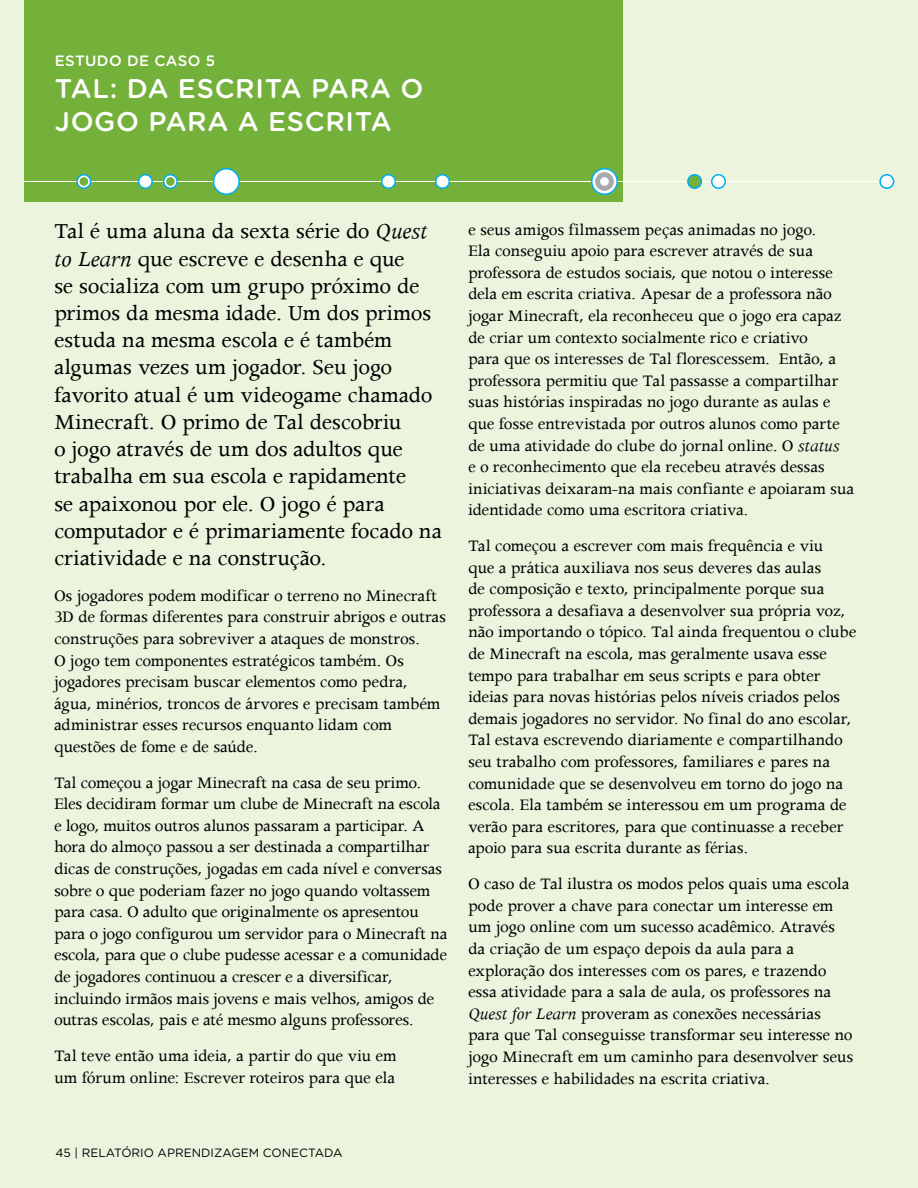
<style>
.page{position:relative;width:918px;height:1188px;background:#ecf4de}
.page>*{position:absolute;margin:0;border:0;box-sizing:border-box;transform-origin:0 0}
.t1{font:500 27px/32.4px "Gotham Rounded";letter-spacing:.025em;color:#fff}
.t2{font:24px/27.2px "Apollo";letter-spacing:-.01em;color:#000}
.t3{font:18px/21.6px "Apollo";letter-spacing:-.01em;color:#000}
.t4{font:500 15px "Gotham Rounded";letter-spacing:.025em;color:#fff}
.t5{font:12px "Gotham Rounded";color:#000}
.t6{font:12px "Gotham Rounded";letter-spacing:.02em;color:#000}
.s1{font-style:italic}
</style>
<div class="page">
<div style="left:24px;top:0;width:598px;height:201px;background:#74b13b"></div>
<hr style="left:24px;top:181px;width:858px;height:1px;background:#fff">
<svg style="left:77px;top:175px;width:14px;height:13px"></svg>
<div style="left:76px;top:174px;width:15px;height:15px;border:2px solid #00aeef;border-radius:50%"></div>
<div style="left:139px;top:175px;width:13px;height:13px;background:#fff;border-radius:50%"></div>
<div style="left:138px;top:174px;width:15px;height:15px;border:2px solid #00aeef;border-radius:50%"></div>
<svg style="left:164px;top:175px;width:13px;height:13px"></svg>
<div style="left:163px;top:174px;width:15px;height:15px;border:2px solid #00aeef;border-radius:50%"></div>
<div style="left:688px;top:175px;width:13px;height:13px;background:#74b13b;border-radius:50%"></div>
<div style="left:687px;top:174px;width:15px;height:15px;border:2px solid #00aeef;border-radius:50%"></div>
<div style="left:382px;top:175px;width:13px;height:13px;background:#fff;border-radius:50%"></div>
<div style="left:381px;top:174px;width:15px;height:15px;border:2px solid #00aeef;border-radius:50%"></div>
<div style="left:436px;top:175px;width:13px;height:13px;background:#fff;border-radius:50%"></div>
<div style="left:435px;top:174px;width:15px;height:15px;border:2px solid #00aeef;border-radius:50%"></div>
<div style="left:712px;top:175px;width:13px;height:13px;background:#fff;border-radius:50%"></div>
<div style="left:711px;top:174px;width:15px;height:15px;border:2px solid #00aeef;border-radius:50%"></div>
<div style="left:880px;top:175px;width:14px;height:13px;background:#fff;border-radius:50%"></div>
<div style="left:879px;top:174px;width:15px;height:15px;border:2px solid #00aeef;border-radius:50%"></div>
<div style="left:214px;top:169px;width:25px;height:25px;background:#fff;border-radius:50%"></div>
<div style="left:213px;top:168px;width:27px;height:27px;border:2px solid #00aeef;border-radius:50%"></div>
<svg style="left:592px;top:169px;width:25px;height:25px"></svg>
<div style="left:591px;top:168px;width:27px;height:27px;border:2px solid #00aeef;border-radius:50%"></div>
<div style="left:80px;top:177px;width:8px;height:9px;background:#74b13b;border-radius:50%"></div>
<div style="left:166px;top:177px;width:9px;height:9px;background:#74b13b;border-radius:50%"></div>
<div style="left:595px;top:172px;width:19px;height:19px;background:#a7a9ac;border-radius:50%"></div>
<div style="left:600px;top:177px;width:9px;height:9px;background:#fff;border-radius:50%"></div>
<p class="t4" style="left:55px;top:50px;width:162px">ESTU DO DE CASO 5</p>
<h1 class="t1" style="left:55px;top:72px;width:370px">TAL: DA ESCRITA PARA O<br>JOGO PARA A ESCRITA</h1>
<p class="t2" style="left:54px;top:217px;width:389px">Tal é uma aluna da sexta série do <span class="s1">Quest to Learn</span> que escreve e desenha e que<br>se socializa com um grupo próximo de primos da mesma idade. Um dos primos estuda na mesma escola e é também algumas vezes um jogador. Seu jogo favorito atual é um videogame chamado Minecraft. O primo de Tal descobriu<br>o jogo através de um dos adultos que trabalha em sua escola e rapidamente<br>se apaixonou por ele. O jogo é para computador e é primariamente focado na criatividade e na construção.</p>
<p class="t3" style="left:54px;top:584px;width:394px">Os jogadores podem modificar o terreno no Minecraft 3D de formas diferentes para construir abrigos e outras construções para sobreviver a ataques de monstros.<br>O jogo tem componentes estratégicos também. Os jogadores precisam buscar elementos como pedra, água, minérios, troncos de árvores e precisam também administrar esses recursos enquanto lidam com questões de fome e de saúde.</p>
<p class="t3" style="left:54px;top:771px;width:395px">Tal começou a jogar Minecraft na casa de seu primo.<br>Eles decidiram formar um clube de Minecraft na escola e logo, muitos outros alunos passaram a participar. A hora do almoço passou a ser destinada a compartilhar dicas de construções, jogadas em cada nível e conversas sobre o que poderiam fazer no jogo quando voltassem para casa. O adulto que originalmente os apresentou para o jogo configurou um servidor para o Minecraft na escola, para que o clube pudesse acessar e a comunidade de jogadores continuou a crescer e a diversificar, incluindo irmãos mais jovens e mais velhos, amigos de outras escolas, pais e até mesmo alguns professores.</p>
<p class="t3" style="left:54px;top:1045px;width:344px">Tal teve então uma ideia, a partir do que viu em um fórum online: Escrever roteiros para que ela</p>
<p class="t3" style="left:468px;top:218px;width:388px">e seus amigos filmassem peças animadas no jogo.<br>Ela conseguiu apoio para escrever através de sua professora de estudos sociais, que notou o interesse dela em escrita criativa. Apesar de a professora não jogar Minecraft, ela reconheceu que o jogo era capaz de criar um contexto socialmente rico e criativo<br>para que os interesses de Tal florescessem. Então, a professora permitiu que Tal passasse a compartilhar suas histórias inspiradas no jogo durante as aulas e que fosse entrevistada por outros alunos como parte de uma atividade do clube do jornal online. O <span class="s1">status<br></span>e o reconhecimento que ela recebeu através dessas iniciativas deixaram-na mais confiante e apoiaram sua identidade como uma escritora criativa.</p>
<p class="t3" style="left:468px;top:535px;width:390px">Tal começou a escrever com mais frequência e viu<br>que a prática auxiliava nos seus deveres das aulas<br>de composição e texto, principalmente porque sua professora a desafiava a desenvolver sua própria voz, não importando o tópico. Tal ainda frequentou o clube de Minecraft na escola, mas geralmente usava esse tempo para trabalhar em seus scripts e para obter ideias para novas histórias pelos níveis criados pelos demais jogadores no servidor. No final do ano escolar, Tal estava escrevendo diariamente e compartilhando seu trabalho com professores, familiares e pares na comunidade que se desenvolveu em torno do jogo na escola. Ela também se interessou em um programa de verão para escritores, para que continuasse a receber apoio para sua escrita durante as férias.</p>
<p class="t3" style="left:468px;top:873px;width:387px">O caso de Tal ilustra os modos pelos quais uma escola pode prover a chave para conectar um interesse em um jogo online com um sucesso acadêmico. Através da criação de um espaço depois da aula para a exploração dos interesses com os pares, e trazendo essa atividade para a sala de aula, os professores na <span class="s1">Quest for Learn</span> proveram as conexões necessárias para que Tal conseguisse transformar seu interesse no jogo Minecraft em um caminho para desenvolver seus interesses e habilidades na escrita criativa.</p>
<p class="t5" style="left:56px;top:1145px;width:289px">45 | RELATÓRIO APRENDIZAGEM CONECTADA</p>
<p class="t6" style="left:133px;top:1145px;width:217px">RIO APRENDIZAGEM CONECTADA</p>
</div>
